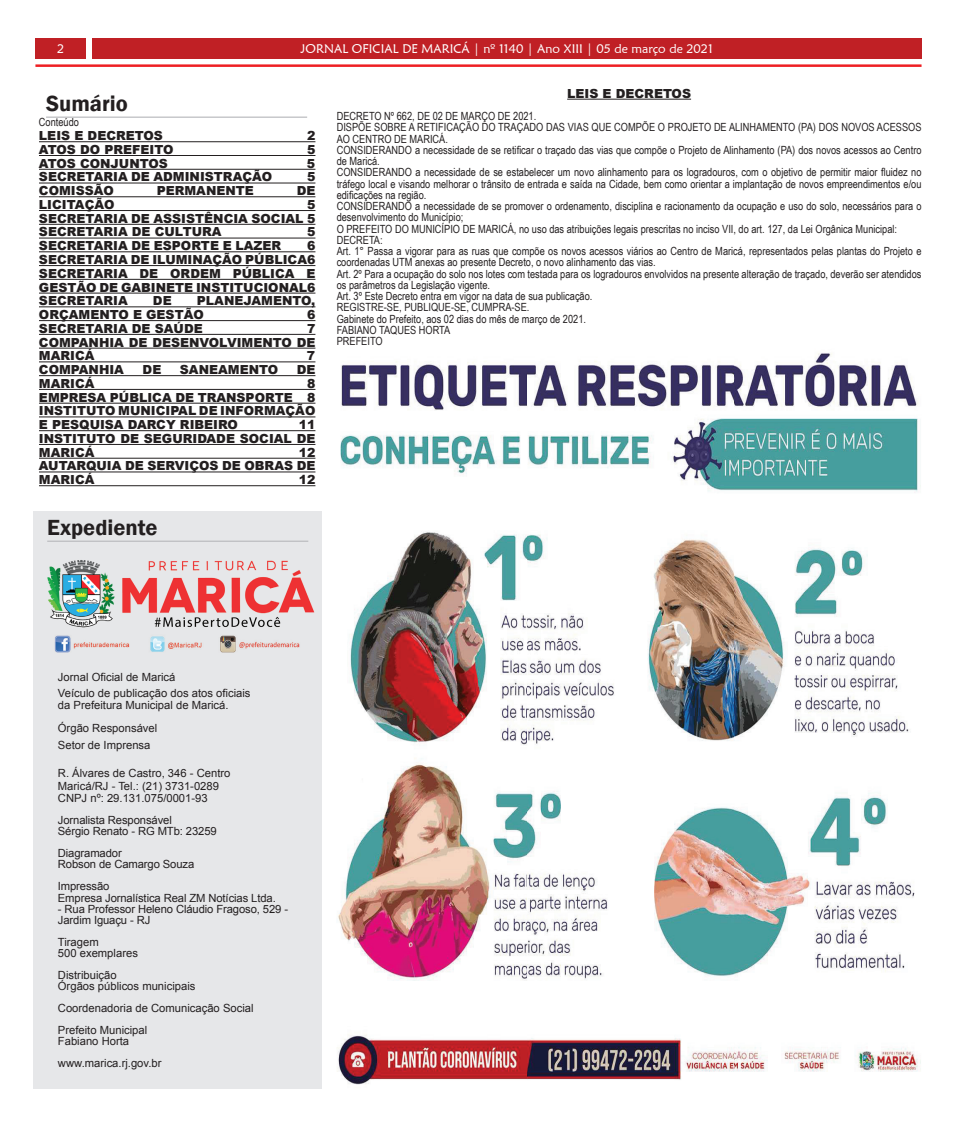
<style>
.page{position:relative;width:957px;height:1124px;background:#fff}
.page>*{position:absolute;margin:0;border:0;box-sizing:border-box;transform-origin:0 0}
.t1{font:600 22.5px "Franklin Gothic";color:#231f20}
.t2{font:900 12.5px/13.8px "Arial";color:#231f20;text-align:justify}
.t3{font:12.5px "Maiandra GD";color:#fff}
.t4{font:11.25px/11.2px "Arial Narrow";color:#231f20}
.t5{font:11.25px/11.2px "Arial";color:#231f20}
</style>
<div class="page">
<div style="left:35px;top:38px;width:51px;height:21px;background:#c02025"></div>
<hr style="left:35px;top:64px;width:886px;height:3px;background:#ee1f23">
<div style="left:92px;top:38px;width:829px;height:21px;background:#c02025"></div>
<hr style="left:39px;top:141px;width:276px;height:1px;background:#231f20">
<hr style="left:39px;top:155px;width:276px;height:1px;background:#231f20">
<hr style="left:39px;top:169px;width:276px;height:1px;background:#231f20">
<hr style="left:39px;top:183px;width:276px;height:1px;background:#231f20">
<hr style="left:39px;top:196px;width:276px;height:1px;background:#231f20">
<hr style="left:39px;top:210px;width:276px;height:1px;background:#231f20">
<hr style="left:39px;top:224px;width:276px;height:1px;background:#231f20">
<hr style="left:39px;top:238px;width:276px;height:1px;background:#231f20">
<hr style="left:39px;top:251px;width:276px;height:1px;background:#231f20">
<hr style="left:39px;top:265px;width:276px;height:1px;background:#231f20">
<hr style="left:39px;top:279px;width:276px;height:1px;background:#231f20">
<hr style="left:39px;top:293px;width:276px;height:1px;background:#231f20">
<hr style="left:39px;top:306px;width:276px;height:1px;background:#231f20">
<hr style="left:39px;top:320px;width:276px;height:1px;background:#231f20">
<hr style="left:39px;top:334px;width:276px;height:1px;background:#231f20">
<hr style="left:39px;top:348px;width:276px;height:1px;background:#231f20">
<hr style="left:39px;top:361px;width:276px;height:1px;background:#231f20">
<hr style="left:39px;top:375px;width:276px;height:1px;background:#231f20">
<hr style="left:39px;top:389px;width:276px;height:1px;background:#231f20">
<hr style="left:39px;top:403px;width:276px;height:1px;background:#231f20">
<hr style="left:39px;top:416px;width:276px;height:1px;background:#231f20">
<hr style="left:39px;top:430px;width:276px;height:1px;background:#231f20">
<hr style="left:39px;top:444px;width:276px;height:1px;background:#231f20">
<hr style="left:39px;top:458px;width:276px;height:1px;background:#231f20">
<hr style="left:39px;top:471px;width:276px;height:1px;background:#231f20">
<hr style="left:39px;top:485px;width:276px;height:1px;background:#231f20">
<hr style="left:567px;top:99px;width:124px;height:1px;background:#231f20">
<img style="left:337px;top:353px;width:584px;height:732px">
<div style="left:34px;top:510px;width:288px;height:578px;background:#e6e7e9"></div>
<hr style="left:46px;top:116px;width:261px;height:2px;background:#bcbdc0">
<hr style="left:47px;top:540px;width:261px;height:1px;background:#bcbdc0">
<img style="left:54px;top:635px;width:246px;height:18px">
<img style="left:47px;top:560px;width:268px;height:68px">
<p class="t3" style="left:57px;top:41px;width:9px">2</p>
<p class="t3" style="left:301px;top:41px;width:414px">JORNAL OFICIAL DE MARICÁ | nº 1140 | Ano XIII | 05 de março de 2021</p>
<h1 class="t1" style="left:46px;top:89px;width:83px">Sumário</h1>
<p class="t4" style="left:39px;top:116px;width:42px">Conteúdo</p>
<p class="t2" style="left:39px;top:128px;width:125px">LEIS E DECRETOS</p>
<p class="t2" style="left:307px;top:128px;width:10px">2</p>
<p class="t2" style="left:39px;top:142px;width:136px">ATOS DO PREFEITO</p>
<p class="t2" style="left:307px;top:142px;width:10px">5</p>
<p class="t2" style="left:39px;top:156px;width:130px">ATOS CONJUNTOS</p>
<p class="t2" style="left:307px;top:156px;width:10px">5</p>
<p class="t2" style="left:39px;top:170px;width:235px">SECRETARIA DE ADMINISTRAÇÃO</p>
<p class="t2" style="left:307px;top:170px;width:10px">5</p>
<p class="t2" style="left:39px;top:183px;width:76px">COMISSÃO</p>
<p class="t2" style="left:157px;top:183px;width:99px">PERMANENTE</p>
<p class="t2" style="left:297px;top:183px;width:20px">DE</p>
<p class="t2" style="left:39px;top:197px;width:77px">LICITAÇÃO</p>
<p class="t2" style="left:39px;top:197px;width:278px;text-indent:268px">5<br>SECRETARIA DE ASSISTÊNCIA SOCIAL 5<br>SECRETARIA DE CULTURA</p>
<p class="t2" style="left:307px;top:225px;width:10px">5</p>
<p class="t2" style="left:39px;top:238px;width:244px">SECRETARIA DE ESPORTE E LAZER</p>
<p class="t2" style="left:39px;top:238px;width:278px;text-indent:268px">6<br>SECRETARIA DE ILUMINAÇÃO PÚBLICA6<br>SECRETARIA DE ORDEM PÚBLICA E GESTÃO DE GABINETE INSTITUCIONAL6<br>SECRETARIA</p>
<p class="t2" style="left:39px;top:293px;width:278px;text-indent:158px">PLANEJAMENTO,<br>ORÇAMENTO E GESTÃO</p>
<p class="t2" style="left:153px;top:293px;width:20px">DE</p>
<p class="t2" style="left:307px;top:307px;width:10px">6</p>
<p class="t2" style="left:39px;top:321px;width:165px">SECRETARIA DE SAÚDE</p>
<p class="t2" style="left:39px;top:321px;width:278px;text-indent:268px">7<br>COMPANHIA DE DESENVOLVIMENTO DE MARICÁ</p>
<p class="t2" style="left:307px;top:348px;width:10px">7</p>
<p class="t2" style="left:39px;top:362px;width:87px">COMPANHIA</p>
<p class="t2" style="left:143px;top:362px;width:20px">DE</p>
<p class="t2" style="left:180px;top:362px;width:100px">SANEAMENTO</p>
<p class="t2" style="left:297px;top:362px;width:20px">DE</p>
<p class="t2" style="left:39px;top:376px;width:57px">MARICÁ</p>
<p class="t2" style="left:39px;top:376px;width:278px;text-indent:268px">8<br>EMPRESA PÚBLICA DE TRANSPORTE 8<br>INSTITUTO MUNICIPAL DE INFORMAÇÃO E PESQUISA DARCY RIBEIRO</p>
<p class="t2" style="left:39px;top:417px;width:278px;text-indent:260px">11<br>INSTITUTO DE SEGURIDADE SOCIAL DE MARICÁ</p>
<p class="t2" style="left:39px;top:445px;width:278px;text-indent:260px">12<br>AUTARQUIA DE SERVIÇOS DE OBRAS DE MARICÁ</p>
<p class="t2" style="left:299px;top:472px;width:18px">12</p>
<h1 class="t1" style="left:47px;top:513px;width:112px">Expediente</h1>
<p class="t2" style="left:567px;top:86px;width:125px">LEIS E DECRETOS</p>
<p class="t4" style="left:337px;top:110px;width:586px">DECRETO Nº 662, DE 02 DE MARÇO DE 2021.<br>DISPÕE SOBRE A RETIFICAÇÃO DO TRAÇADO DAS VIAS QUE COMPÕE O PROJETO DE ALINHAMENTO (PA) DOS NOVOS ACESSOS AO CENTRO DE MARICÁ.<br>CONSIDERANDO a necessidade de se retificar o traçado das vias que compõe o Projeto de Alinhamento (PA) dos novos acessos ao Centro de Maricá.<br>CONSIDERANDO a necessidade de se estabelecer um novo alinhamento para os logradouros, com o objetivo de permitir maior fluidez no tráfego local e visando melhorar o trânsito de entrada e saída na Cidade, bem como orientar a implantação de novos empreendimentos e/ou edificações na região.<br>CONSIDERANDO a necessidade de se promover o ordenamento, disciplina e racionamento da ocupação e uso do solo, necessários para o desenvolvimento do Município;<br>O PREFEITO DO MUNICÍPIO DE MARICÁ, no uso das atribuições legais prescritas no inciso VII, do art. 127, da Lei Orgânica Municipal:<br>DECRETA:<br>Art. 1° Passa a vigorar para as ruas que compõe os novos acessos viários ao Centro de Maricá, representados pelas plantas do Projeto e coordenadas UTM anexas ao presente Decreto, o novo alinhamento das vias.<br>Art. 2º Para a ocupação do solo nos lotes com testada para os logradouros envolvidos na presente alteração de traçado, deverão ser atendidos os parâmetros da Legislação vigente.<br>Art. 3º Este Decreto entra em vigor na data de sua publicação.<br>REGISTRE-SE, PUBLIQUE-SE, CUMPRA-SE.<br>Gabinete do Prefeito, aos 02 dias do mês de março de 2021.<br>FABIANO TAQUES HORTA<br>PREFEITO</p>
<p class="t5" style="left:58px;top:668px;width:194px;line-height:16.1px">Jornal Oficial de Maricá<br>Veículo de publicação dos atos oficiais</p>
<p class="t5" style="left:58px;top:693px;width:172px;line-height:23.1px">da Prefeitura Municipal de Maricá.<br>Órgão Responsável</p>
<p class="t5" style="left:58px;top:739px;width:94px">Setor de Imprensa</p>
<p class="t5" style="left:58px;top:766px;width:174px;line-height:12.5px">R. Álvares de Castro, 346 - Centro<br>Maricá/RJ - Tel.: (21) 3731-0289<br>CNPJ nº: 29.131.075/0001-93</p>
<p class="t5" style="left:58px;top:814px;width:160px">Jornalista Responsável<br>Sérgio Renato - RG MTb: 23259</p>
<p class="t5" style="left:58px;top:847px;width:138px">Diagramador<br>Robson de Camargo Souza</p>
<p class="t5" style="left:58px;top:880px;width:219px">Impressão<br>Empresa Jornalística Real ZM Notícias Ltda.</p>
<p class="t5" style="left:58px;top:903px;width:232px">- Rua Professor Heleno Cláudio Fragoso, 529 -<br>Jardim Iguaçu - RJ</p>
<p class="t5" style="left:58px;top:936px;width:82px">Tiragem<br>500 exemplares</p>
<p class="t5" style="left:58px;top:969px;width:139px">Distribuição<br>Órgãos públicos municipais</p>
<p class="t5" style="left:58px;top:997px;width:197px;line-height:21.9px">Coordenadoria de Comunicação Social<br>Prefeito Municipal</p>
<p class="t5" style="left:58px;top:1030px;width:105px;line-height:21.9px">Fabiano Horta www.marica.rj.gov.br</p>
</div>
